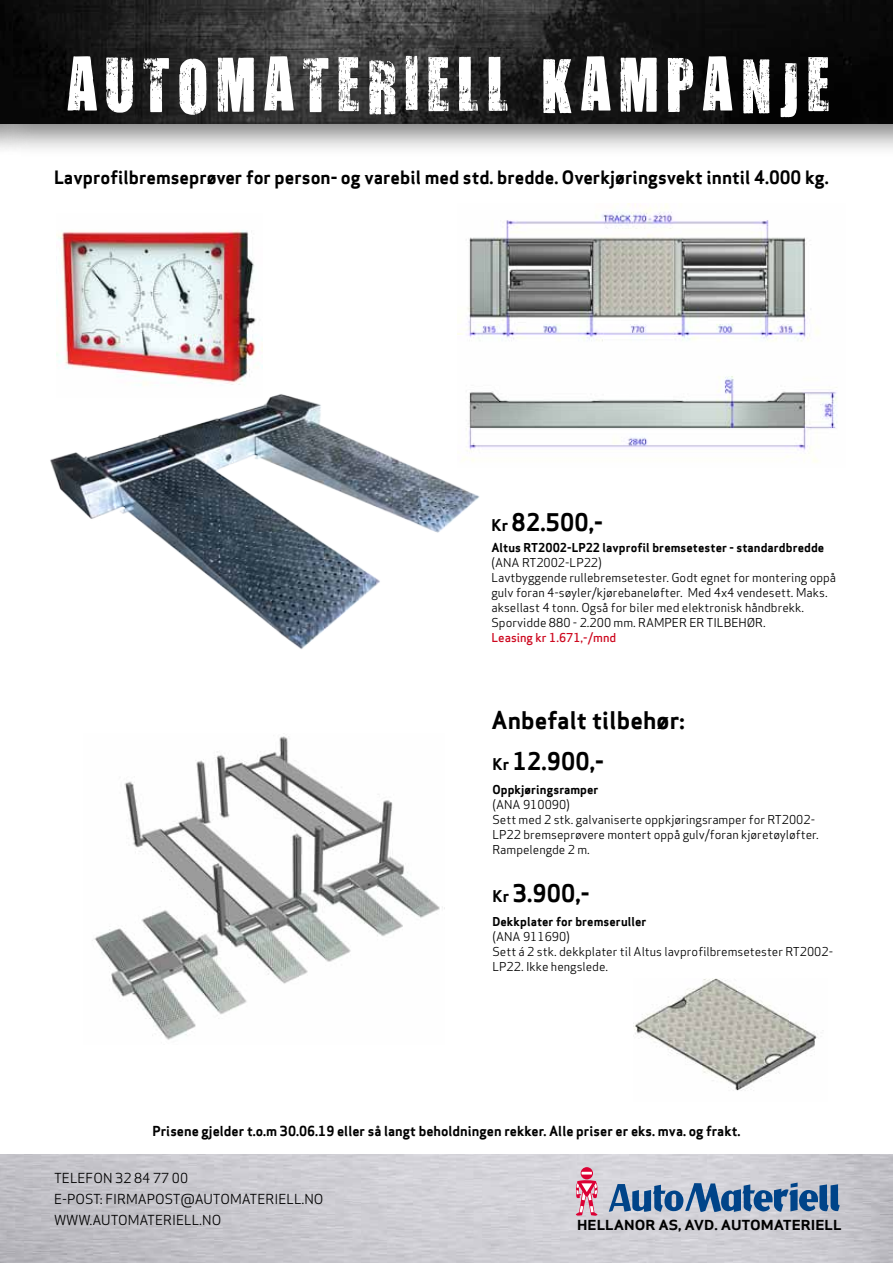
<style>
.page{position:relative;width:893px;height:1263px;background:#fff}
.page>*{position:absolute;margin:0;border:0;box-sizing:border-box;transform-origin:0 0}
.t1{font:63px "You Are Loved";letter-spacing:.12em;color:#fff}
.t2{font:700 23.7px/41px "Apex Sans";letter-spacing:.005em;color:#000}
.t3{font:700 18px "Apex Sans";color:#000}
.t4{font:700 13.5px "Apex Sans";color:#000}
.t5{font:13.5px/21px "Apex Sans";color:#000}
.t6{font:700 13.5px "Apex Sans";color:#000;scale:1.14 1}
.t7{font:12px/15px "Apex Sans";color:#000}
.t8{font:700 12px "Apex Sans";letter-spacing:.005em;color:#000}
.t9{font:500 12px "Apex Sans";color:#cd071e}
.s1{font-size:15.9px}
</style>
<div class="page">
<img style="left:0;top:1154px;width:893px;height:109px">
<svg style="left:581px;top:1167px;width:12px;height:12px"></svg>
<svg style="left:581px;top:1172px;width:11px;height:2px"></svg>
<svg style="left:576px;top:1180px;width:22px;height:36px"></svg>
<svg style="left:609px;top:1182px;width:231px;height:30px;background:#6c8cb1"></svg>
<div style="left:0;top:0;width:893px;height:157px;background:#000;opacity:.5"></div>
<img style="left:0;top:0;width:893px;height:123px">
<img style="left:92px;top:736px;width:351px;height:304px">
<img style="left:50px;top:394px;width:429px;height:255px">
<img style="left:457px;top:203px;width:380px;height:264px">
<img style="left:56px;top:230px;width:207px;height:167px">
<img style="left:634px;top:978px;width:184px;height:113px">
<h1 class="t1" style="left:66px;top:43px;width:765px">AUTOMATERIELL KAMPANJE</h1>
<h3 class="t3" style="left:54px;top:165px;width:776px">Lavprofilbremseprøver for person- og varebil med std. bredde. Overkjøringsvekt inntil 4.000 kg.</h3>
<h2 class="t2" style="left:491px;top:502px;width:113px"><span class="s1">Kr</span> 82.500,-</h2>
<p class="t8" style="left:491px;top:540px;width:334px">Altus RT2002-LP22 lavprofil bremsetester - standardbredde</p>
<p class="t7" style="left:491px;top:554px;width:13px">(ANA</p>
<p class="t7" style="left:491px;top:554px;width:346px;text-indent:31px">RT2002-LP22)<br>Lavtbyggende rullebremsetester. Godt egnet for montering oppå gulv foran 4-søyler/kjørebaneløfter. Med 4x4 vendesett. Maks. aksellast 4 tonn. Også for biler med elektronisk håndbrekk.<br>Sporvidde 880 - 2.200 mm. RAMPER</p>
<p class="t7" style="left:689px;top:614px;width:78px">ER TILBEHØR.</p>
<p class="t9" style="left:491px;top:627px;width:126px">Leasing kr 1.671,-/mnd</p>
<h2 class="t2" style="left:491px;top:700px;width:195px">Anbefalt tilbehør:<br><span class="s1">Kr</span> 12.900,-</h2>
<p class="t8" style="left:492px;top:781px;width:108px">Oppkjøringsramper</p>
<p class="t7" style="left:492px;top:795px;width:13px">(ANA</p>
<p class="t7" style="left:492px;top:795px;width:328px;text-indent:31px">910090)<br>Sett med 2 stk. galvaniserte oppkjøringsramper for RT2002- LP22 bremseprøvere montert oppå gulv/foran kjøretøyløfter.<br>Rampelengde 2 m.</p>
<h2 class="t2" style="left:492px;top:873px;width:99px"><span class="s1">Kr</span> 3.900,-</h2>
<p class="t8" style="left:492px;top:914px;width:156px">Dekkplater for bremseruller</p>
<p class="t7" style="left:492px;top:928px;width:13px">(ANA</p>
<p class="t7" style="left:492px;top:928px;width:342px;text-indent:31px">911690)<br>Sett á 2 stk. dekkplater til Altus lavprofilbremsetester RT2002-<br>LP22. I kke hengslede.</p>
<p class="t4" style="left:153px;top:1122px;width:589px">Prisene gjelder t.o.m 30.06.19 eller så langt beholdningen rekker. Alle priser er eks. mva. og frakt.</p>
<p class="t5" style="left:54px;top:1166px;width:271px">Telefon 32 84 77 00<br>E-post: firmapost@automateriell.no www.automateriell.no</p>
<p class="t6" style="left:577px;top:1216px;width:19px">hellanor</p>
<p class="t6" style="left:658px;top:1216px;width:33px">as , avd</p>
<p class="t6" style="left:714px;top:1216px;width:15px">. automateriell</p>
</div>
